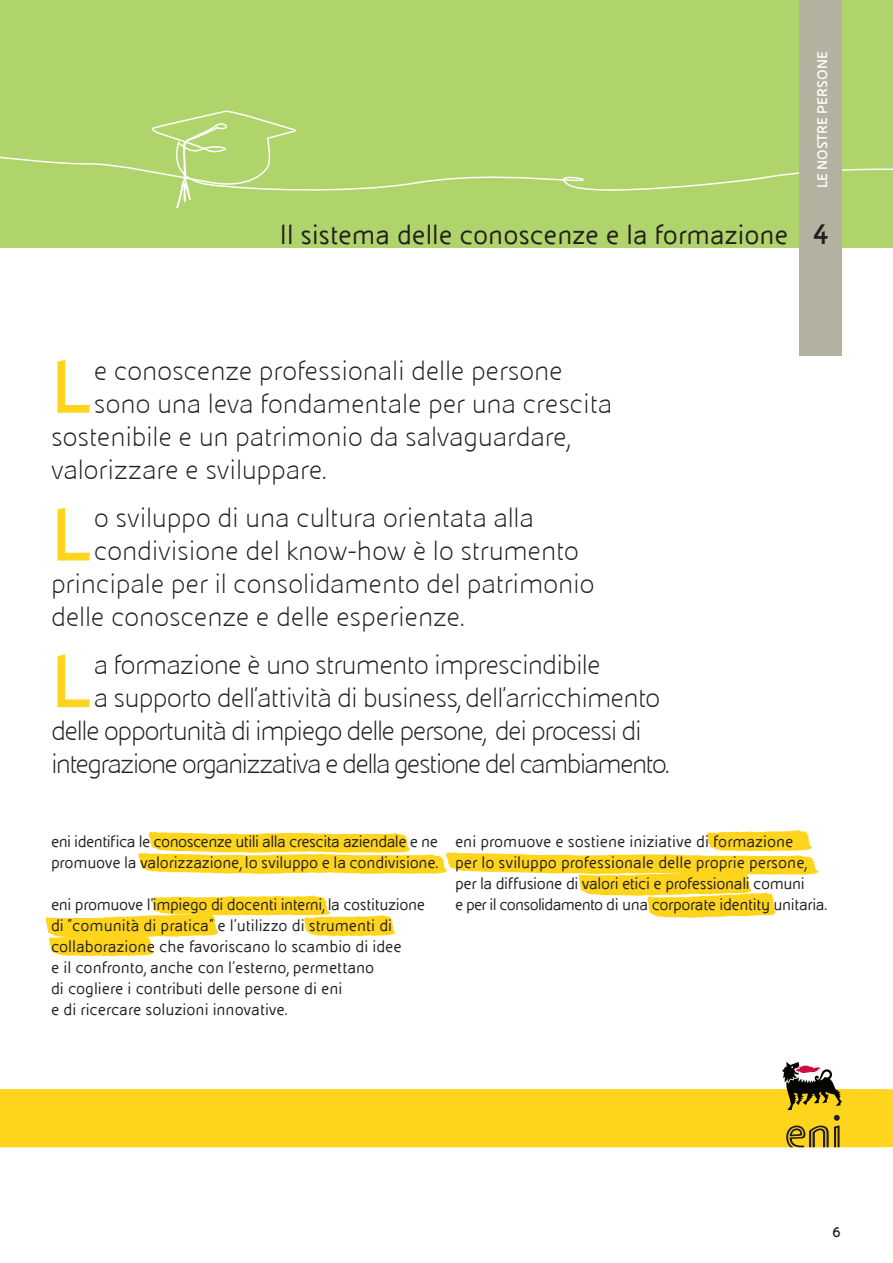
<style>
.page{position:relative;width:893px;height:1263px;background:#fff}
.page>*{position:absolute;margin:0;border:0;box-sizing:border-box;transform-origin:0 0}
.sommario{font:700 79.8px "Eni Tab";color:#fed41d}
.sommario-2{font:300 30px "Eni Tab";letter-spacing:-.02em;color:#231f20}
.sommario-3{font:300 30px/33px "Eni Tab";letter-spacing:-.05em;color:#231f20}
.intro{font:30px "Eni Exp Reg";color:#231f20}
.testo_corrente{font:18px/21px "Eni Tab Reg";letter-spacing:-.01em;color:#231f20}
.testo_corrente-2{font:18px/21px "Eni Tab Reg";letter-spacing:-.03em;color:#231f20}
.t1{font:700 15px "Eni Exp";color:#fff}
.t2{font:700 15px "Eni Tab";color:#fff}
.t3{font:700 15px "Eni Tab";color:#231f20}
.s1{font-family:"Eni Tab";font-weight:700}
</style>
<div class="page">
<img style="left:648px;top:904px;width:128px;height:14px">
<img style="left:585px;top:892px;width:189px;height:12px">
<div style="left:0;top:0;width:893px;height:247px;background:#afd46b"></div>
<svg style="left:0;top:111px;width:893px;height:96px"></svg>
<div style="left:800px;top:0;width:42px;height:355px;background:#b3b2a0"></div>
<div style="left:0;top:1089px;width:893px;height:58px;background:#fed41d"></div>
<svg style="left:782px;top:1062px;width:60px;height:85px;background:#ae943c"></svg>
<img style="left:148px;top:831px;width:260px;height:12px">
<img style="left:152px;top:895px;width:176px;height:21px">
<img style="left:45px;top:908px;width:198px;height:29px">
<img style="left:300px;top:910px;width:96px;height:27px">
<img style="left:707px;top:830px;width:105px;height:17px">
<img style="left:45px;top:930px;width:119px;height:27px">
<img style="left:138px;top:843px;width:306px;height:31px">
<img style="left:444px;top:847px;width:375px;height:45px">
<p class="t2" style="left:815px;top:188px;width:139px;rotate:-90deg">LE NOSTRE PERSONE</p>
<p class="intro" style="left:280px;top:219px;width:551px">Il sistema delle conoscenze e la formazione <span class="s1">4</span></p>
<p class="t1" style="left:815px;top:191px;width:141px;rotate:-90deg">SISTEMA NORMATIVO</p>
<p class="sommario" style="left:51px;top:346px;width:41px">L</p>
<p class="sommario-2" style="left:94px;top:355px;width:471px">e conoscenze professionali delle persone</p>
<p class="sommario-2" style="left:94px;top:388px;width:520px">sono una leva fondamentale per una crescita</p>
<p class="sommario-2" style="left:51px;top:421px;width:521px">sostenibile e un patrimonio da salvaguardare,</p>
<p class="sommario-2" style="left:51px;top:454px;width:277px">valorizzare e sviluppare.</p>
<p class="sommario" style="left:51px;top:494px;width:41px">L</p>
<p class="sommario-2" style="left:94px;top:503px;width:442px">o sviluppo di una cultura orientata alla</p>
<p class="sommario-2" style="left:94px;top:536px;width:487px">condivisione del know-how è lo strumento</p>
<p class="sommario-2" style="left:51px;top:569px;width:545px">principale per il consolidamento del patrimonio</p>
<p class="sommario-2" style="left:51px;top:602px;width:415px">delle conoscenze e delle esperienze.</p>
<p class="sommario" style="left:51px;top:640px;width:41px">L</p>
<p class="sommario-2" style="left:94px;top:650px;width:509px">a formazione è uno strumento imprescindibile</p>
<p class="sommario-3" style="left:51px;top:681px;width:620px;text-indent:43px">a supporto dell’attività di business, dell’arricchimento delle opportunità di impiego delle persone, dei processi di integrazione organizzativa e della gestione del cambiamento.</p>
<p class="testo_corrente-2" style="left:51px;top:830px;width:389px">eni identifica le conoscenze utili alla crescita aziendale e ne promuove la valorizzazione, lo sviluppo e la condivisione.</p>
<p class="testo_corrente" style="left:51px;top:893px;width:376px">eni promuove l’impiego di docenti interni, la costituzione di “comunità di pratica” e l’utilizzo di strumenti di collaborazione che favoriscano lo scambio di idee</p>
<p class="testo_corrente" style="left:51px;top:956px;width:325px">e il confronto, anche con l’esterno, permettano</p>
<p class="testo_corrente" style="left:51px;top:977px;width:293px">di cogliere i contributi delle persone di eni</p>
<p class="testo_corrente" style="left:51px;top:998px;width:238px">e di ricercare soluzioni innovative.</p>
<p class="testo_corrente" style="left:455px;top:830px;width:340px">eni promuove e sostiene iniziative di formazione</p>
<p class="testo_corrente" style="left:455px;top:851px;width:354px">per lo sviluppo professionale delle proprie persone,</p>
<p class="testo_corrente" style="left:455px;top:872px;width:351px">per la diffusione di valori etici e professionali comuni</p>
<p class="testo_corrente" style="left:455px;top:893px;width:374px">e per il consolidamento di una corporate identity unitaria.</p>
<p class="t3" style="left:832px;top:1224px;width:10px">6</p>
</div>
